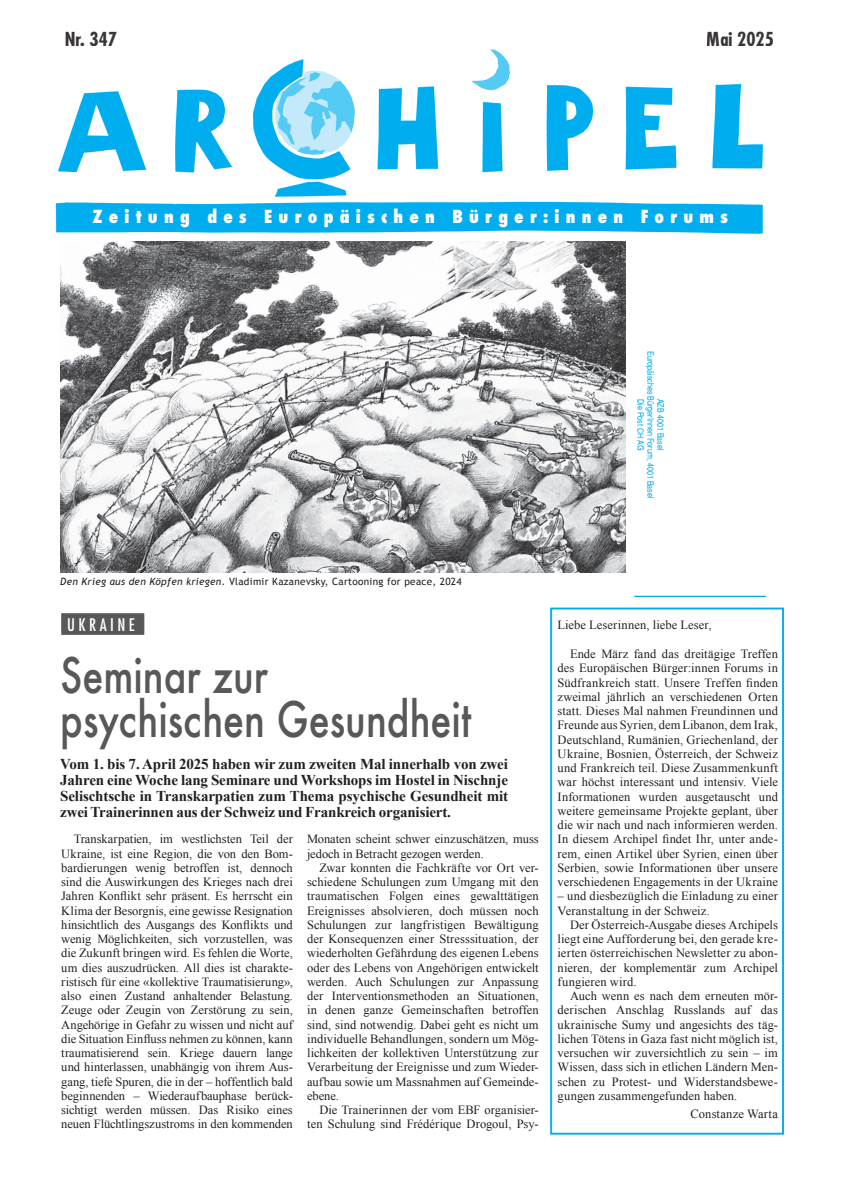
<style>
.page{position:relative;width:844px;height:1191px;background:#fff}
.page>*{position:absolute;margin:0;border:0;box-sizing:border-box;transform-origin:0 0}
.t1{font:500 47.5px/43.8px "Futura";color:#57585a;scale:.8 1}
.t2{font:700 condensed 18.75px "Futura";color:#231f20}
.t3{font:800 condensed 17.5px "Futura";letter-spacing:.355em;color:#fff}
.t4{font:condensed 16.88px "Futura";letter-spacing:.205em;color:#fff}
.t5{font:700 15px/16px "Times New Roman";letter-spacing:-.01em;color:#231f20;text-align:justify}
.t6{font:12.5px/14.2px "Times New Roman";letter-spacing:.005em;color:#231f20;text-align:justify}
.t7{font:10px "Trebuchet MS";letter-spacing:.03em;color:#231f20}
.t8{font:8.75px/10px "Switzerland Narrow Plain";color:#00aeef;text-align:center}
.s1{font-style:italic}
</style>
<div class="page">
<hr style="left:634px;top:596px;width:131px;height:1px;background:#00aeef">
<img style="left:55px;top:49px;width:708px;height:185px">
<img style="left:60px;top:242px;width:565px;height:330px">
<div style="left:61px;top:613px;width:83px;height:22px;background:#57585a;border:1px solid #57585a"></div>
<svg style="left:550px;top:607px;width:233px;height:527px"></svg>
<div style="left:551px;top:609px;width:231px;height:524px;border:1px solid #00aeef"></div>
<h2 class="t2" style="left:65px;top:27px;width:54px">Nr. 347</h2>
<h2 class="t2" style="left:706px;top:27px;width:68px">Mai 2025</h2>
<h3 class="t3" style="left:92px;top:204px;width:637px">Zeitung des Europäischen Bürger:innen Forums</h3>
<p class="t8" style="left:665px;top:351px;width:149px;rotate:90deg">AZB 4001 Basel<br>Europäisches BürgerInnen Forum, 4001 Basel<br>Die Post CH AG</p>
<p class="t7" style="left:60px;top:576px;width:403px"><span class="s1">Den Krieg aus den Köpfen kriegen.</span> Vladimir Kazanevsky, Cartooning for peace, 2024</p>
<h3 class="t4" style="left:67px;top:613px;width:69px">UKRAINE</h3>
<h1 class="t1" style="left:60px;top:653px;width:515px">Seminar zur psychischen Gesundheit</h1>
<p class="t5" style="left:60px;top:755px;width:449px">Vom 1. bis 7. April 2025 haben wir zum zweiten Mal innerhalb von zwei Jahren eine Woche lang Seminare und Workshops im Hostel in Nischnje Selischtsche in Transkarpatien zum Thema psychische Gesundheit mit zwei Trainerinnen aus der Schweiz und Frankreich organisiert.</p>
<p class="t6" style="left:61px;top:832px;width:233px;text-indent:12px">Transkarpatien, im westlichsten Teil der Ukraine, ist eine Region, die von den Bom&shy;bardierungen wenig betroffen ist, dennoch sind die Auswirkungen des Krieges nach drei Jahren Konflikt sehr präsent. Es herrscht ein Klima der Besorgnis, eine gewisse Resignation hinsichtlich des Ausgangs des Konflikts und wenig Möglichkeiten, sich vorzustellen, was die Zukunft bringen wird. Es fehlen die Worte, um dies auszudrücken. All dies ist charakte&shy;ristisch für eine «kollektive Traumatisierung», also einen Zustand anhaltender Belastung.<br>Zeuge oder Zeugin von Zerstörung zu sein, Angehörige in Gefahr zu wissen und nicht auf die Situation Einfluss nehmen zu können, kann traumatisierend sein. Kriege dauern lange und hinterlassen, unabhängig von ihrem Aus&shy;gang, tiefe Spuren, die in der – hoffentlich bald beginnenden – Wiederaufbauphase berück&shy;sichtigt werden müssen. Das Risiko eines neuen Flüchtlingszustroms in den kommenden</p>
<p class="t6" style="left:307px;top:832px;width:233px">Monaten scheint schwer einzuschätzen, muss jedoch in Betracht gezogen werden.</p>
<p class="t6" style="left:307px;top:860px;width:233px;text-indent:12px">Zwar konnten die Fachkräfte vor Ort ver&shy;schiedene Schulungen zum Umgang mit den traumatischen Folgen eines gewalttätigen Ereignisses absolvieren, doch müssen noch Schulungen zur langfristigen Bewältigung der Konsequenzen einer Stresssituation, der wiederholten Gefährdung des eigenen Lebens oder des Lebens von Angehörigen entwickelt werden. Auch Schulungen zur Anpassung der Interventionsmethoden an Situationen, in denen ganze Gemeinschaften betroffen sind, sind notwendig. Dabei geht es nicht um individuelle Behandlungen, sondern um Mög&shy;lichkeiten der kollektiven Unterstützung zur Verarbeitung der Ereignisse und zum Wieder&shy;aufbau sowie um Massnahmen auf Gemeinde&shy;ebene.</p>
<p class="t6" style="left:307px;top:1102px;width:233px;text-align:right">Die Trainerinnen der vom EBF organisier&shy;ten Schulung sind Frédérique Drogoul, Psy-</p>
<p class="t6" style="left:557px;top:618px;width:155px">Liebe Leserinnen, liebe Leser,</p>
<p class="t6" style="left:557px;top:646px;width:222px;text-indent:12px">Ende März fand das dreitägige Treffen des Europäischen Bürger:innen Forums in Südfrankreich statt. Unsere Treffen finden zweimal jährlich an verschiedenen Orten statt. Dieses Mal nahmen Freundinnen und Freunde aus Syrien, dem Libanon, dem Irak, Deutschland, Rumänien, Griechenland, der Ukraine, Bosnien, Österreich, der Schweiz und Frankreich teil. Diese Zusammenkunft war höchst interessant und intensiv. Viele Informationen wurden ausgetauscht und weitere gemeinsame Projekte geplant, über die wir nach und nach informieren werden.<br>In diesem Archipel findet Ihr, unter ande&shy;rem, einen Artikel über Syrien, einen über Serbien, sowie Informationen über unsere verschiedenen Engagements in der Ukraine</p>
<p class="t6" style="left:557px;top:889px;width:222px">– und diesbezüglich die Einladung zu einer<br>Veranstaltung in der Schweiz.</p>
<p class="t6" style="left:557px;top:917px;width:222px;text-indent:12px">Der Österreich-Ausgabe dieses Archipels liegt eine Aufforderung bei, den gerade kre&shy;ierten österreichischen Newsletter zu abon&shy;nieren, der komplementär zum Archipel fungieren wird.</p>
<p class="t6" style="left:557px;top:988px;width:222px;text-indent:12px">Auch wenn es nach dem erneuten mör&shy;derischen Anschlag Russlands auf das ukrainische Sumy und angesichts des täg&shy;lichen Tötens in Gaza fast nicht möglich ist, versuchen wir zuversichtlich zu sein – im Wissen, dass sich in etlichen Ländern Men&shy;schen zu Protest- und Widerstandsbewe&shy;gungen zusammengefunden haben.</p>
<p class="t6" style="left:690px;top:1106px;width:89px">Constanze Warta</p>
</div>
